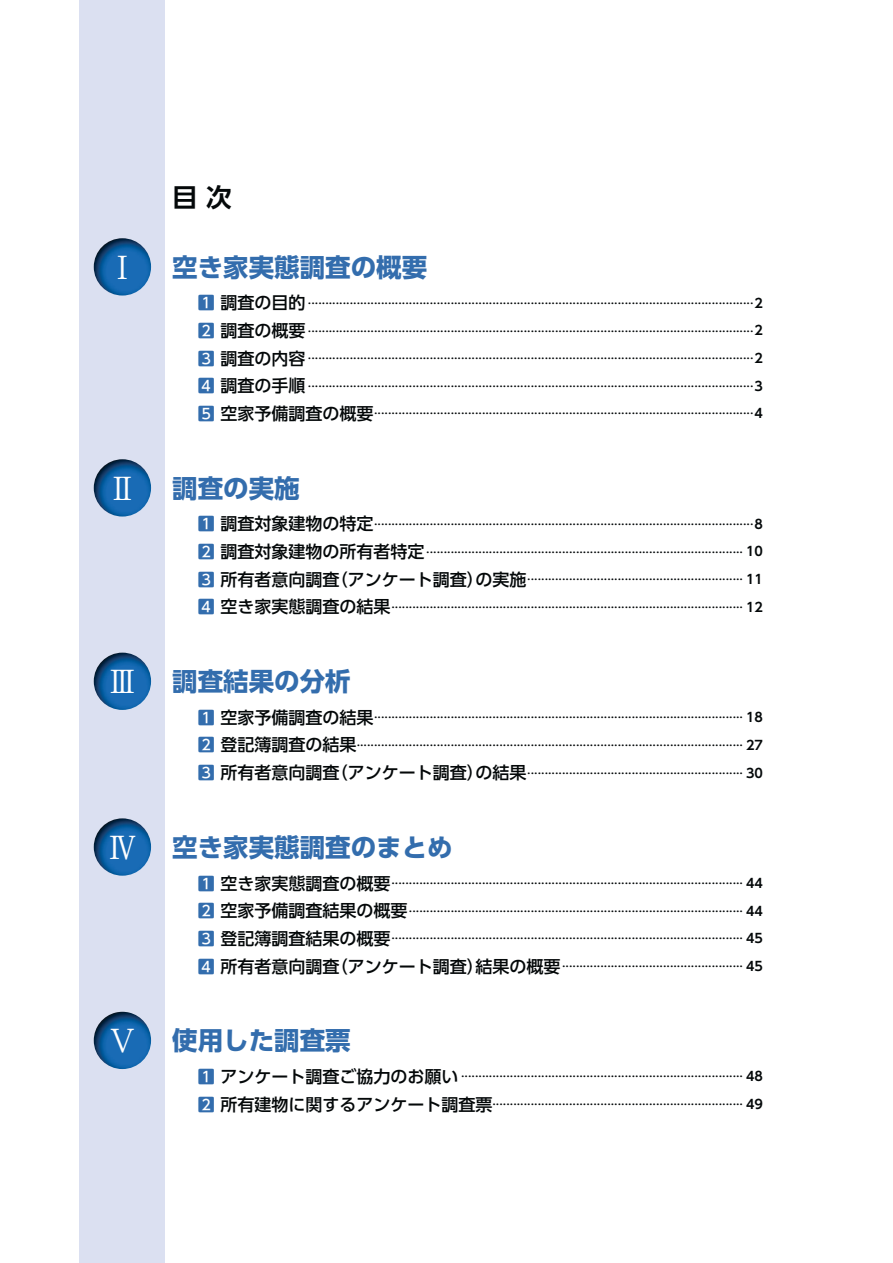
<style>
.page{position:relative;width:893px;height:1263px;background:#fff}
.page>*{position:absolute;margin:0;border:0;box-sizing:border-box;transform-origin:0 0}
.t1{font:30.6px "UD Reimin Pr 6 N Regular 90 msp RKSJ H";color:#fff}
.t2{font:25.5px "UD Shin Go Pr 6 N Bold 90 msp RKSJ H";color:#336dad}
.t3{font:25.5px "UD Shin Go Pr 6 N De Bold 90 msp RKSJ H";color:#040809}
.t4{font:12.75px/27.6px "UD Reimin Pr 6 N Regular 90 msp RKSJ H";color:#040809;text-align:justify}
.s1{font-family:"UD Shin Go Pr 6 N Medium 90 msp RKSJ H";font-size:16.95px;color:#336dad}
.s2{font-family:"UD Shin Go Pr 6 N Medium 90 msp RKSJ H";font-size:16.95px}
.s3{font-family:"UD Shin Go Pr 6 N De Bold 90 msp RKSJ H"}
</style>
<div class="page">
<div style="left:80px;top:0;width:85px;height:1263px;background:#dbe0f1"></div>
<img style="left:94px;top:238px;width:57px;height:58px;border-radius:50%">
<img style="left:94px;top:459px;width:57px;height:58px;border-radius:50%">
<img style="left:94px;top:653px;width:57px;height:57px;border-radius:50%">
<img style="left:94px;top:818px;width:57px;height:58px;border-radius:50%">
<img style="left:94px;top:1012px;width:57px;height:57px">
<h2 class="t3" style="left:172px;top:188px;width:61px">目 次</h2>
<h1 class="t1" style="left:107px;top:255px;width:32px">Ⅰ</h1>
<h2 class="t2" style="left:172px;top:257px;width:257px">空き家実態調査の概要</h2>
<p class="t4" style="left:198px;top:287px;width:567px"><span class="s1">1</span> <span class="s2">調査の目的</span> ................................................................................................................................<span class="s3">2<br></span><span class="s1">2</span> <span class="s2">調査の概要</span> ................................................................................................................................<span class="s3">2<br></span><span class="s1">3</span> <span class="s2">調査の内容</span> ................................................................................................................................<span class="s3">2<br></span><span class="s1">4</span> <span class="s2">調査の手順</span> ................................................................................................................................<span class="s3">3<br></span><span class="s1">5</span> <span class="s2">空家予備調査の概要</span>.............................................................................................................<span class="s3">4</span></p>
<h1 class="t1" style="left:107px;top:477px;width:32px">Ⅱ</h1>
<h2 class="t2" style="left:172px;top:478px;width:129px">調査の実施</h2>
<p class="t4" style="left:198px;top:508px;width:567px"><span class="s1">1</span> <span class="s2">調査対象建物の特定</span>.............................................................................................................<span class="s3">8<br></span><span class="s1">2</span> <span class="s2">調査対象建物の所有者特定</span> ........................................................................................... <span class="s3">10<br></span><span class="s1">3</span> <span class="s2">所有者意向調査（アンケート調査）の実施</span>.............................................................. <span class="s3">11<br></span><span class="s1">4</span> <span class="s2">空き家実態調査の結果</span> ..................................................................................................... <span class="s3">12</span></p>
<h1 class="t1" style="left:107px;top:670px;width:32px">Ⅲ</h1>
<h2 class="t2" style="left:172px;top:672px;width:180px">調査結果の分析</h2>
<p class="t4" style="left:198px;top:701px;width:567px"><span class="s1">1</span> <span class="s2">空家予備調査の結果</span>.......................................................................................................... <span class="s3">18<br></span><span class="s1">2</span> <span class="s2">登記簿調査の結果</span>............................................................................................................... <span class="s3">27<br></span><span class="s1">3</span> <span class="s2">所有者意向調査（アンケート調査）の結果</span>.............................................................. <span class="s3">30</span></p>
<h1 class="t1" style="left:107px;top:836px;width:32px">Ⅳ</h1>
<h2 class="t2" style="left:172px;top:838px;width:282px">空き家実態調査のまとめ</h2>
<p class="t4" style="left:198px;top:867px;width:567px"><span class="s1">1</span> <span class="s2">空き家実態調査の概要</span> ..................................................................................................... <span class="s3">44<br></span><span class="s1">2</span> <span class="s2">空家予備調査結果の概要</span> ................................................................................................ <span class="s3">44<br></span><span class="s1">3</span> <span class="s2">登記簿調査結果の概要</span> ..................................................................................................... <span class="s3">45<br></span><span class="s1">4</span> <span class="s2">所有者意向調査（アンケート調査）結果の概要</span> .................................................... <span class="s3">45</span></p>
<h1 class="t1" style="left:107px;top:1029px;width:32px">Ⅴ</h1>
<h2 class="t2" style="left:172px;top:1031px;width:180px">使用した調査票</h2>
<p class="t4" style="left:198px;top:1061px;width:567px"><span class="s1">1</span> <span class="s2">アンケート調査ご協力のお願い</span> ................................................................................. <span class="s3">48<br></span><span class="s1">2</span> <span class="s2">所有建物に関するアンケート調査票</span>........................................................................ <span class="s3">49</span></p>
</div>
